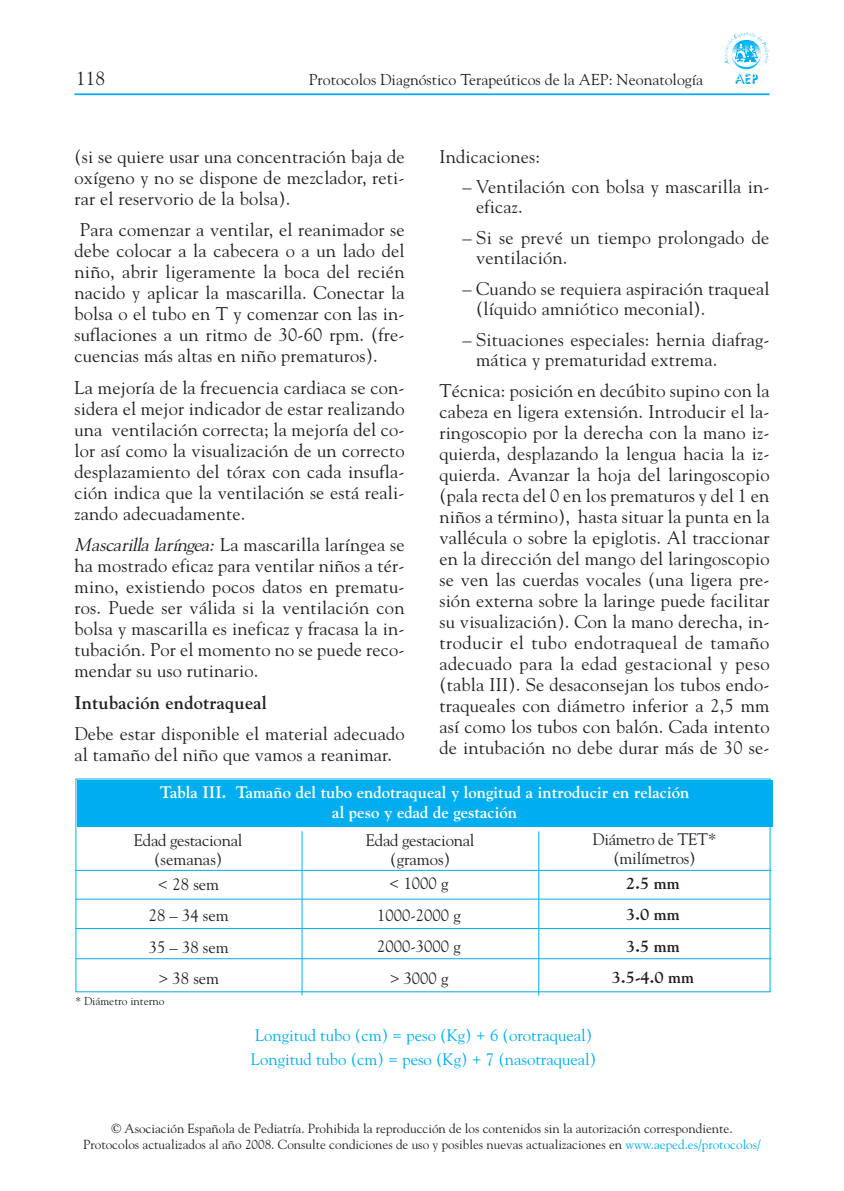
<style>
.page{position:relative;width:844px;height:1191px;background:#fff}
.page>*{position:absolute;margin:0;border:0;box-sizing:border-box;transform-origin:0 0}
.t1{font:19.25px "Goudy";color:#231f20}
.t2{font:18.38px/21px "Goudy";letter-spacing:.01em;color:#231f20;text-align:justify}
.t3{font:16.62px/31.5px "Goudy";letter-spacing:-.015em;color:#231f20;text-align:center}
.t4{font:700 16.62px/19.2px "Goudy";color:#fff;text-align:center}
.t5{font:16.62px/24.5px "Goudy";color:#00aeef}
.t6{font:700 16.62px/31.5px "Goudy";color:#231f20;text-align:center}
.t7{font:15.75px "Goudy";color:#231f20}
.t8{font:13.12px/15.8px "Goudy";color:#231f20;text-align:center}
.t9{font:11.38px "Goudy";color:#231f20}
.s1{font-style:italic}
.s2{font-weight:700}
.s3{color:#00aeef}
</style>
<div class="page">
<svg style="left:724px;top:32px;width:45px;height:52px"></svg>
<hr style="left:74px;top:93px;width:695px;height:2px;background:#00aeef">
<div style="left:77px;top:780px;width:695px;height:47px;background:#00aeef"></div>
<hr style="left:75px;top:870px;width:696px;height:1px;background:#00aeef">
<hr style="left:75px;top:898px;width:695px;height:1px;background:#00aeef">
<hr style="left:75px;top:928px;width:695px;height:1px;background:#00aeef">
<hr style="left:301px;top:831px;width:1px;height:164px;background:#00aeef">
<hr style="left:538px;top:831px;width:1px;height:164px;background:#00aeef">
<hr style="left:76px;top:958px;width:695px;height:1px;background:#00aeef">
<p class="t1" style="left:76px;top:67px;width:30px">118</p>
<p class="t7" style="left:309px;top:70px;width:396px">Protocolos Diagnóstico Terapeúticos de la AEP: Neonatología</p>
<p class="t2" style="left:74px;top:146px;width:331px">(si se quiere usar una concentración baja de oxígeno y no se dispone de mezclador, reti&shy;rar el reservorio de la bolsa).</p>
<p class="t2" style="left:74px;top:219px;width:331px">Para comenzar a ventilar, el reanimador se debe colocar a la cabecera o a un lado del niño, abrir ligeramente la boca del recién nacido y aplicar la mascarilla. Conectar la bolsa o el tubo en T y comenzar con las in&shy;suflaciones a un ritmo de 30-60 rpm. (fre&shy;cuencias más altas en niño prematuros).</p>
<p class="t2" style="left:74px;top:377px;width:331px">La mejoría de la frecuencia cardiaca se con&shy;sidera el mejor indicador de estar realizando una ventilación correcta; la mejoría del co&shy;lor así como la visualización de un correcto desplazamiento del tórax con cada insufla&shy;ción indica que la ventilación se está reali&shy;zando adecuadamente.</p>
<p class="t2" style="left:74px;top:534px;width:331px"><span class="s1">Mascarillalaríngea:</span> La mascarilla laríngea se ha mostrado eficaz para ventilar niños a tér&shy;mino, existiendo pocos datos en prematu&shy;ros. Puede ser válida si la ventilación con bolsa y mascarilla es ineficaz y fracasa la in&shy;tubación. Por el momento no se puede reco&shy;mendar su uso rutinario.</p>
<p class="t2" style="left:74px;top:686px;width:331px;line-height:31.5px"><span class="s2">Intubación endotraqueal<br></span>Debe estar disponible el material adecuado</p>
<p class="t2" style="left:74px;top:744px;width:319px">al tamaño del niño que vamos a reanimar.</p>
<p class="t2" style="left:439px;top:146px;width:102px">Indicaciones:</p>
<p class="t2" style="left:476px;top:177px;width:295px;line-height:20.1px;text-indent:-14px">– Ventilación con bolsa y mascarilla in&shy;eficaz.</p>
<p class="t2" style="left:476px;top:227px;width:295px;line-height:20.1px;text-indent:-14px">– Si se prevé un tiempo prolongado de ventilación.</p>
<p class="t2" style="left:476px;top:278px;width:295px;line-height:20.1px;text-indent:-14px">– Cuando se requiera aspiración traqueal (líquido amniótico meconial).</p>
<p class="t2" style="left:476px;top:329px;width:295px;line-height:20.1px;text-indent:-14px">– Situaciones especiales: hernia diafrag&shy;mática y prematuridad extrema.</p>
<p class="t2" style="left:439px;top:380px;width:331px">Técnica: posición en decúbito supino con la cabeza en ligera extensión. Introducir el la&shy;ringoscopio por la derecha con la mano iz&shy;quierda, desplazando la lengua hacia la iz&shy;quierda. Avanzar la hoja del laringoscopio (pala recta del 0 en los prematuros y del 1 en niños a término), hasta situar la punta en la vallécula o sobre la epiglotis. Al traccionar en la dirección del mango del laringoscopio se ven las cuerdas vocales (una ligera pre&shy;sión externa sobre la laringe puede facilitar su visualización). Con la mano derecha, in&shy;troducir el tubo endotraqueal de tamaño adecuado para la edad gestacional y peso (tabla III). Se desaconsejan los tubos endo&shy;traqueales con diámetro inferior a 2,5 mm así como los tubos con balón. Cada intento de intubación no debe durar más de 30 se-</p>
<p class="t4" style="left:160px;top:783px;width:531px">Tabla III. Tamaño del tubo endotraqueal y longitud a introducir en relación al peso y edad de gestación</p>
<p class="t3" style="left:134px;top:830px;width:110px;line-height:19.2px">Edad gestacional (semanas)</p>
<p class="t3" style="left:149px;top:868px;width:81px">&lt; 28 sem<br>28 – 34 sem<br>35 – 38 sem &gt; 38 sem</p>
<p class="t3" style="left:366px;top:830px;width:110px;line-height:19.2px">Edad gestacional (gramos)</p>
<p class="t3" style="left:592px;top:829px;width:125px;line-height:19.2px">Diámetro de TET* (milímetros)</p>
<p class="t3" style="left:377px;top:867px;width:85px">&lt; 1000 g<br>1000-2000 g<br>2000-3000 g &gt; 3000 g</p>
<p class="t6" style="left:611px;top:867px;width:84px">2.5 mm<br>3.0 mm<br>3.5 mm<br>3.5-4.0 mm</p>
<p class="t9" style="left:75px;top:994px;width:91px">* Diámetro interno</p>
<p class="t5" style="left:251px;top:1022px;width:347px">Longitud tubo (cm) = peso (Kg) + 6 (orotraqueal)<br>Longitud tubo (cm) = peso (Kg) + 7 (nasotraqueal)</p>
<p class="t8" style="left:83px;top:1120px;width:679px">© Asociación Española de Pediatría. Prohibida la reproducción de los contenidos sin la autorización correspondiente.<br>Protocolos actualizados al año 2008. Consulte condiciones de uso y posibles nuevas actualizaciones en <span class="s3">www.aeped.es/protocolos/</span></p>
</div>
